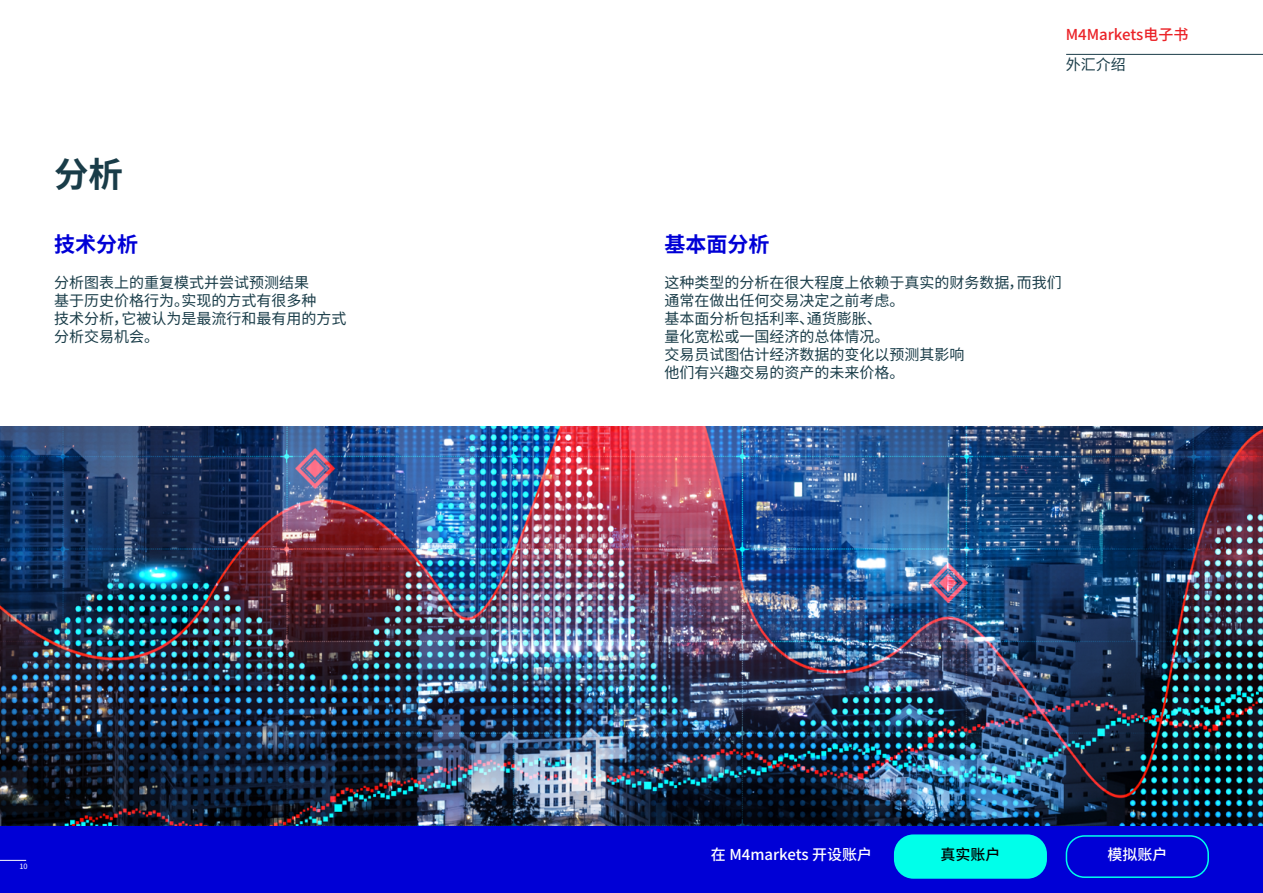
<style>
.page{position:relative;width:1263px;height:893px;background:#fff}
.page>*{position:absolute;margin:0;border:0;box-sizing:border-box;transform-origin:0 0}
.t1{font:700 34.5px "Noto Sans SC";color:#193c48}
.t2{font:700 21px "Noto Sans SC";color:#0000d6}
.t3{font:15px/18px "Noto Sans SC";color:#193c48}
.t4{font:500 15px "Noto Sans SC";color:#fff}
.t5{font:500 15px "Noto Sans SC";color:#eb2227}
.t6{font:500 15px "Noto Sans SC";color:#000}
.t7{font:7.5px "Noto Sans SC";color:#fff}
</style>
<div class="page">
<div style="left:0;top:825px;width:1263px;height:68px;background:#0000d6"></div>
<svg style="left:0;top:860px;width:26px;height:1px"></svg>
<div style="left:1066px;top:835px;width:143px;height:43px;border:2px solid #00ffea;border-radius:18px"></div>
<div style="left:895px;top:836px;width:150px;height:41px;background:#00ffea;border-radius:18px"></div>
<div style="left:894px;top:834px;width:153px;height:45px;border:3px solid #00ffea;border-radius:18px"></div>
<hr style="left:1066px;top:54px;width:197px;height:1px;background:#193c48">
<img style="left:0;top:427px;width:1263px;height:398px">
<h1 class="t1" style="left:54px;top:155px;width:70px">分析</h1>
<h2 class="t2" style="left:54px;top:232px;width:85px">技术分析</h2>
<p class="t3" style="left:54px;top:274px;width:294px">分析图表上的重复模式并尝试预测结果<br>基于历史价格行为。实现的方式有很多种<br>技术分析，它被认为是最流行和最有用的方式分析交易机会。</p>
<p class="t7" style="left:19px;top:862px;width:10px">10</p>
<p class="t5" style="left:1066px;top:27px;width:124px">M4Markets电子书</p>
<p class="t3" style="left:1066px;top:56px;width:61px">外汇介绍</p>
<h2 class="t2" style="left:664px;top:232px;width:106px">基本面分析</h2>
<p class="t3" style="left:664px;top:274px;width:399px">这种类型的分析在很大程度上依赖于真实的财务数据，而我们通常在做出任何交易决定之前考虑。<br>基本面分析包括利率、通货膨胀、<br>量化宽松或一国经济的总体情况。<br>交易员试图估计经济数据的变化以预测其影响<br>他们有兴趣交易的资产的未来价格。</p>
<p class="t4" style="left:711px;top:846px;width:163px">在 M4markets 开设账户</p>
<p class="t6" style="left:940px;top:846px;width:61px">真实账户</p>
<p class="t4" style="left:1107px;top:846px;width:61px">模拟账户</p>
</div>
